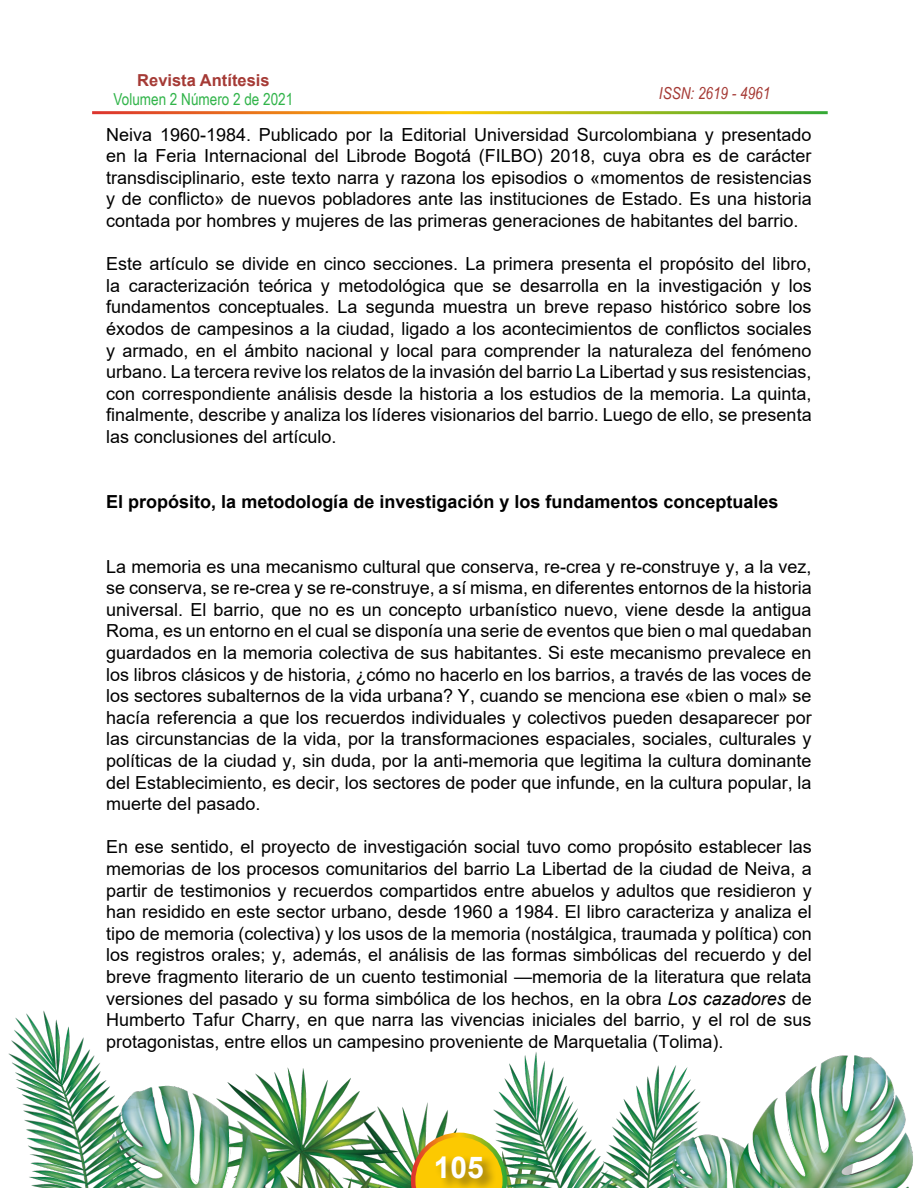
<style>
.page{position:relative;width:918px;height:1188px;background:#fff}
.page>*{position:absolute;margin:0;border:0;box-sizing:border-box;transform-origin:0 0}
.t1{font:700 30px "Arial";color:#fff}
.t2{font:18px/21.6px "Arial";color:#000;text-align:justify}
.t3{font:700 18px "Arial";color:#000}
.t4{font:16.5px "Arial Narrow";color:#31b44a}
.t5{font:700 16.5px "Arial";color:#a53a35}
.t6{font:italic 16.5px "Arial Narrow";color:#a53a35}
.s1{font-style:italic}
</style>
<div class="page">
<img style="left:8px;top:1010px;width:905px;height:178px">
<svg style="left:411px;top:1133px;width:96px;height:55px"></svg>
<div style="left:434px;top:1155px;width:63px;height:33px;background:#231f20;opacity:.54"></div>
<p class="t5" style="left:137px;top:68px;width:134px">Revista Antítesis</p>
<p class="t4" style="left:114px;top:88px;width:181px">Volumen 2 Número 2 de 2021</p>
<p class="t6" style="left:659px;top:81px;width:113px">ISSN: 2619 - 4961</p>
<p class="t2" style="left:106px;top:123px;width:707px">Neiva 1960-1984. Publicado por la Editorial Universidad Surcolombiana y presentado en la Feria Internacional del Librode Bogotá (FILBO) 2018, cuya obra es de carácter transdisciplinario, este texto narra y razona los episodios o «momentos de resistencias y de conflicto» de nuevos pobladores ante las instituciones de Estado. Es una historia contada por hombres y mujeres de las primeras generaciones de habitantes del barrio.</p>
<p class="t2" style="left:106px;top:253px;width:707px">Este artículo se divide en cinco secciones. La primera presenta el propósito del libro, la caracterización teórica y metodológica que se desarrolla en la investigación y los fundamentos conceptuales. La segunda muestra un breve repaso histórico sobre los éxodos de campesinos a la ciudad, ligado a los acontecimientos de conflictos sociales y armado, en el ámbito nacional y local para comprender la naturaleza del fenómeno urbano. La tercera revive los relatos de la invasión del barrio La Libertad y sus resistencias, con correspondiente análisis desde la historia a los estudios de la memoria. La quinta, finalmente, describe y analiza los líderes visionarios del barrio. Luego de ello, se presenta las conclusiones del artículo.</p>
<p class="t3" style="left:106px;top:489px;width:674px">El propósito, la metodología de investigación y los fundamentos conceptuales</p>
<p class="t2" style="left:106px;top:555px;width:707px">La memoria es una mecanismo cultural que conserva, re-crea y re-construye y, a la vez, se conserva, se re-crea y se re-construye, a sí misma, en diferentes entornos de la historia universal. El barrio, que no es un concepto urbanístico nuevo, viene desde la antigua Roma, es un entorno en el cual se disponía una serie de eventos que bien o mal quedaban guardados en la memoria colectiva de sus habitantes. Si este mecanismo prevalece en los libros clásicos y de historia, ¿cómo no hacerlo en los barrios, a través de las voces de los sectores subalternos de la vida urbana? Y, cuando se menciona ese «bien o mal» se hacía referencia a que los recuerdos individuales y colectivos pueden desaparecer por las circunstancias de la vida, por la transformaciones espaciales, sociales, culturales y políticas de la ciudad y, sin duda, por la anti-memoria que legitima la cultura dominante del Establecimiento, es decir, los sectores de poder que infunde, en la cultura popular, la muerte del pasado.</p>
<p class="t2" style="left:106px;top:836px;width:707px">En ese sentido, el proyecto de investigación social tuvo como propósito establecer las memorias de los procesos comunitarios del barrio La Libertad de la ciudad de Neiva, a partir de testimonios y recuerdos compartidos entre abuelos y adultos que residieron y han residido en este sector urbano, desde 1960 a 1984. El libro caracteriza y analiza el tipo de memoria (colectiva) y los usos de la memoria (nostálgica, traumada y política) con los registros orales; y, además, el análisis de las formas simbólicas del recuerdo y del breve fragmento literario de un cuento testimonial —memoria de la literatura que relata versiones del pasado y su forma simbólica de los hechos, en la obra <span class="s1">Los cazadores</span> de Humberto Tafur Charry, en que narra las vivencias iniciales del barrio, y el rol de sus protagonistas, entre ellos un campesino proveniente de Marquetalia (Tolima).</p>
<h1 class="t1" style="left:434px;top:1146px;width:52px">105</h1>
</div>
